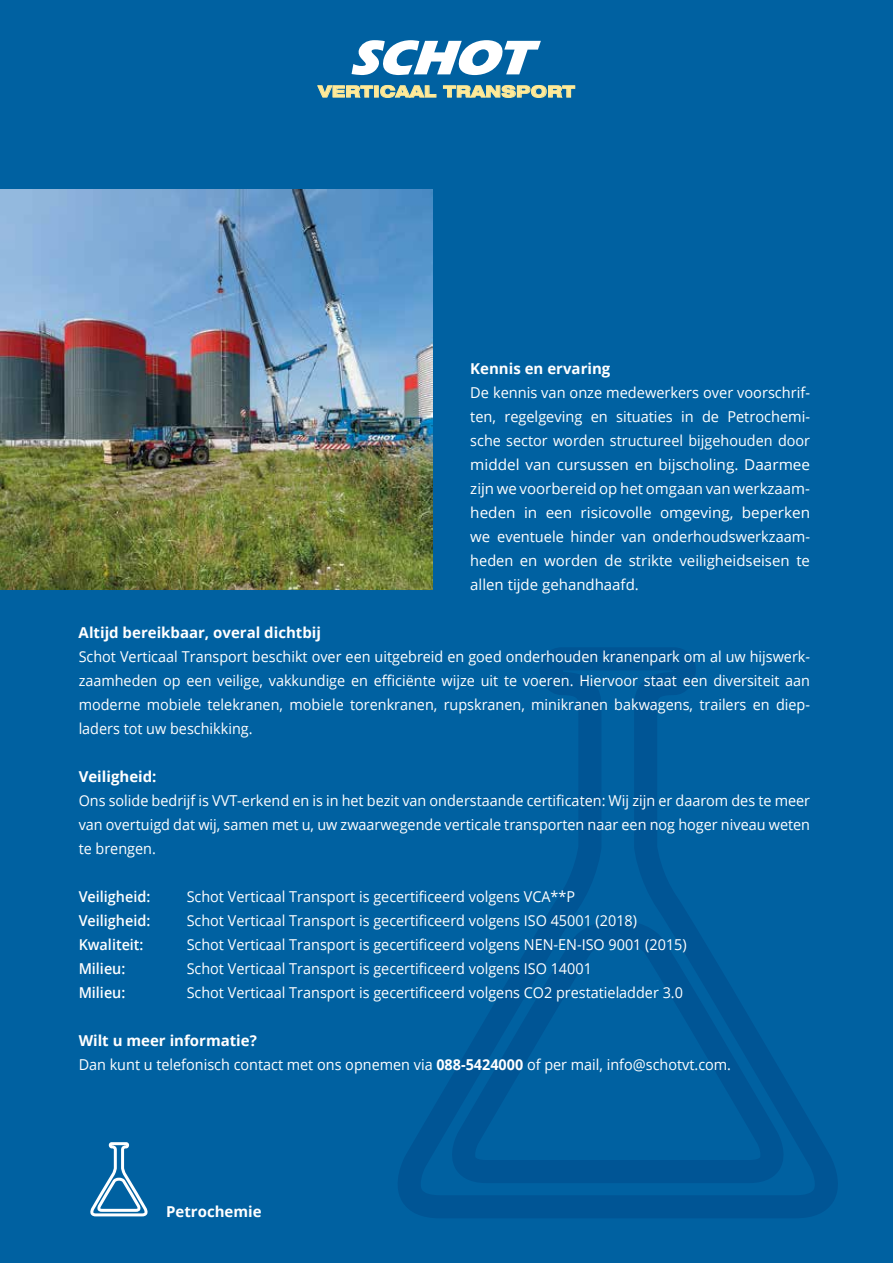
<style>
.page{position:relative;width:893px;height:1263px;background:#0061a1}
.page>*{position:absolute;margin:0;border:0;box-sizing:border-box;transform-origin:0 0}
.t1{font:800 expanded 15.9px "Helvetica Neue";letter-spacing:.035em;color:#ffea98}
.t2{font:15px/24px "Open Sans";color:#fff;text-align:justify;scale:.96 1}
.t3{font:15px/24px "Open Sans";color:#fff;text-align:justify}
.t4{font:700 15px "Open Sans";color:#fff}
.t5{font:600 15px "Open Sans";color:#fff;scale:.96 1}
.s1{font-weight:700}
</style>
<div class="page">
<img style="left:0;top:190px;width:432px;height:400px">
<svg style="left:352px;top:40px;width:189px;height:35px"></svg>
<svg style="left:317px;top:85px;width:56px;height:13px"></svg>
<div style="left:374px;top:86px;width:4px;height:11px;border:1px solid #ffea98"></div>
<svg style="left:380px;top:85px;width:56px;height:13px"></svg>
<svg style="left:443px;top:85px;width:132px;height:13px"></svg>
<svg style="left:398px;top:648px;width:440px;height:570px"></svg>
<svg style="left:447px;top:920px;width:342px;height:263px"></svg>
<svg style="left:90px;top:1142px;width:58px;height:74px"></svg>
<p class="t1" style="left:318px;top:82px;width:258px">VERTICAAL TRANSPORT</p>
<p class="t4" style="left:470px;top:362px;width:142px">Kennis en ervaring</p>
<p class="t3" style="left:470px;top:382px;width:341px">De kennis van onze medewerkers over voorschrif&shy;ten, regelgeving en situaties in de Petrochemi&shy;sche sector worden structureel bijgehouden door middel van cursussen en bijscholing. Daarmee zijn we voorbereid op het omgaan van werkzaam&shy;heden in een risicovolle omgeving, beperken we eventuele hinder van onderhoudswerkzaam&shy;heden en worden de strikte veiligheidseisen te allen tijde gehandhaafd.</p>
<p class="t4" style="left:79px;top:626px;width:244px">Altijd bereikbaar, overal dichtbij</p>
<p class="t2" style="left:79px;top:646px;width:763px">Schot Verticaal Transport beschikt over een uitgebreid en goed onderhouden kranenpark om al uw hijswerk&shy;zaamheden op een veilige, vakkundige en efficiënte wijze uit te voeren. Hiervoor staat een diversiteit aan moderne mobiele telekranen, mobiele torenkranen, rupskranen, minikranen bakwagens, trailers en diep&shy;laders tot uw beschikking.</p>
<p class="t4" style="left:79px;top:770px;width:79px">Veiligheid:</p>
<p class="t2" style="left:79px;top:788px;width:763px">Ons solide bedrijf is VVT-erkend en is in het bezit van onderstaande certificaten: Wij zijn er daarom des te meer van overtuigd dat wij, samen met u, uw zwaarwegende verticale transporten naar een nog hoger niveau weten te brengen.</p>
<p class="t5" style="left:79px;top:890px;width:76px">Veiligheid:</p>
<p class="t2" style="left:187px;top:884px;width:406px">Schot Verticaal Transport is gecertificeerd volgens VCA**P</p>
<p class="t5" style="left:79px;top:914px;width:76px">Veiligheid:</p>
<p class="t2" style="left:187px;top:908px;width:471px">Schot Verticaal Transport is gecertificeerd volgens ISO 45001 (2018)</p>
<p class="t5" style="left:79px;top:938px;width:69px">Kwaliteit:</p>
<p class="t2" style="left:187px;top:932px;width:522px">Schot Verticaal Transport is gecertificeerd volgens NEN-EN-ISO 9001 (2015)</p>
<p class="t5" style="left:79px;top:962px;width:50px">Milieu:</p>
<p class="t2" style="left:187px;top:956px;width:424px">Schot Verticaal Transport is gecertificeerd volgens ISO 14001</p>
<p class="t5" style="left:79px;top:986px;width:50px">Milieu:</p>
<p class="t2" style="left:187px;top:980px;width:518px">Schot Verticaal Transport is gecertificeerd volgens CO2 prestatieladder 3.0</p>
<p class="t2" style="left:79px;top:1030px;width:681px"><span class="s1">Wilt u meer informatie?<br></span>Dan kunt u telefonisch contact met ons opnemen via <span class="s1">088-5424000</span> of per mail, info@schotvt.com.</p>
<p class="t4" style="left:166px;top:1205px;width:97px">Petrochemie</p>
</div>
